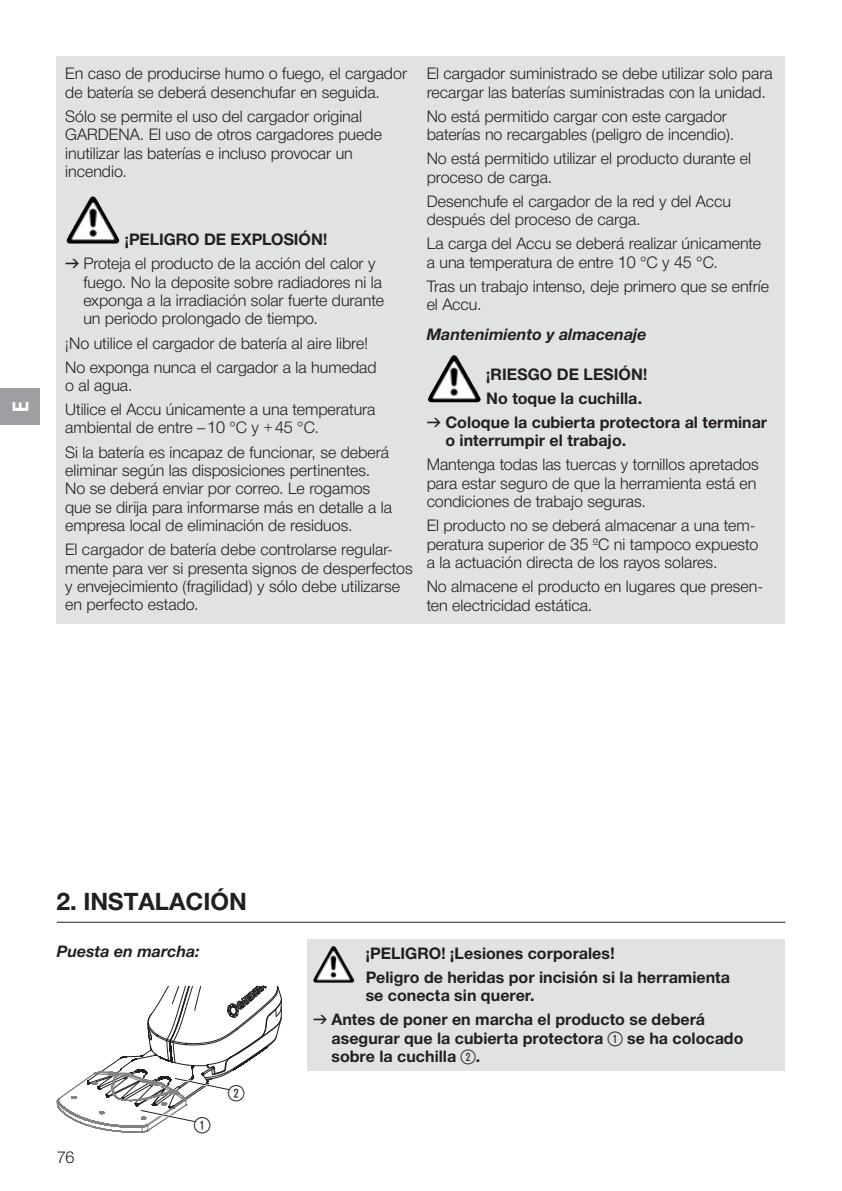
<style>
.page{position:relative;width:842px;height:1191px;background:#fff}
.page>*{position:absolute;margin:0;border:0;box-sizing:border-box;transform-origin:0 0}
.t1{font:700 24px "Gardena Sans";color:#231f20}
.t2{font:22px "Ziffernim Kreisund Quadrat BQ";color:#231f20}
.t3{font:700 22px "Gardena Sans Cond";color:#fff}
.t4{font:16px/18.4px "Gardena Sans";color:#231f20}
.t5{font:700 16px/24px "Gardena Sans";color:#231f20}
.t6{font:italic 700 16px "Gardena Sans";color:#231f20}
.s1{font-weight:700}
.s2{font-family:"Formdruck"}
.s3{font-family:"Formdruck";font-weight:400}
.s4{font-family:"Ziffernim Kreisund Quadrat BQ";font-weight:400;font-size:20px}
</style>
<div class="page">
<div style="left:57px;top:57px;width:728px;height:567px;background:#e1e2e4"></div>
<img style="left:68px;top:196px;width:24px;height:40px">
<img style="left:428px;top:355px;width:25px;height:46px">
<div style="left:308px;top:938px;width:477px;height:132px;background:#e1e2e4"></div>
<hr style="left:57px;top:921px;width:728px;height:1px;background:#231f20">
<svg style="left:57px;top:985px;width:225px;height:148px"></svg>
<img style="left:313px;top:946px;width:37px;height:36px">
<div style="left:0;top:388px;width:40px;height:37px;background:#9d9fa2"></div>
<h2 class="t3" style="left:5px;top:412px;width:12px;rotate:-90deg">E</h2>
<p class="t4" style="left:65px;top:64px;width:343px">En caso de producirse humo o fuego, el cargador de batería se deberá desenchufar en seguida.</p>
<p class="t4" style="left:65px;top:106px;width:318px">Sólo se permite el uso del cargador original GARDENA. El uso de otros cargadores puede inutilizar las baterías e incluso provocar un incendio.</p>
<p class="t4" style="left:65px;top:227px;width:312px;line-height:24px;text-indent:60px"><span class="s1">¡PELIGRO DE EXPLOSIÓN!<br></span><span class="s2">v</span> Proteja el producto de la acción del calor y</p>
<p class="t4" style="left:83px;top:272px;width:302px">fuego. No la deposite sobre radiadores ni la exponga a la irradiación solar fuerte durante un periodo prolongado de tiempo.</p>
<p class="t4" style="left:65px;top:330px;width:313px;line-height:24px">¡No utilice el cargador de batería al aire libre!<br>No exponga nunca el cargador a la humedad</p>
<p class="t4" style="left:65px;top:373px;width:312px;line-height:24px">o al agua.<br>Utilice el Accu únicamente a una temperatura</p>
<p class="t4" style="left:65px;top:415px;width:325px;line-height:24px">ambiental de entre –10 °C y +45 °C.<br>Si la batería es incapaz de funcionar, se deberá</p>
<p class="t4" style="left:65px;top:460px;width:328px">eliminar según las disposiciones pertinentes.<br>No se deberá enviar por correo. Le rogamos que se dirija para informarse más en detalle a la empresa local de eliminación de residuos.</p>
<p class="t4" style="left:65px;top:540px;width:349px">El cargador de batería debe controlarse regular&shy;mente para ver si presenta signos de desperfectos y envejecimiento (fragilidad) y sólo debe utilizarse en perfecto estado.</p>
<p class="t4" style="left:427px;top:64px;width:347px">El cargador suministrado se debe utilizar solo para recargar las baterías suministradas con la unidad.</p>
<p class="t4" style="left:427px;top:106px;width:309px">No está permitido cargar con este cargador baterías no recargables (peligro de incendio).</p>
<p class="t4" style="left:427px;top:149px;width:326px">No está permitido utilizar el producto durante el proceso de carga.</p>
<p class="t4" style="left:427px;top:191px;width:306px">Desenchufe el cargador de la red y del Accu después del proceso de carga.</p>
<p class="t4" style="left:427px;top:234px;width:336px">La carga del Accu se deberá realizar únicamente a una temperatura de entre 10 °C y 45 °C.</p>
<p class="t4" style="left:427px;top:276px;width:344px">Tras un trabajo intenso, deje primero que se enfríe el Accu.</p>
<p class="t6" style="left:427px;top:322px;width:221px">Mantenimiento y almacenaje</p>
<p class="t5" style="left:486px;top:361px;width:163px">¡RIESGO DE LESIÓN!</p>
<p class="t5" style="left:486px;top:385px;width:157px">No toque la cuchilla.</p>
<p class="t5" style="left:427px;top:409px;width:342px"><span class="s3">v</span> Coloque la cubierta protectora al terminar</p>
<p class="t5" style="left:445px;top:428px;width:182px">o interrumpir el trabajo.</p>
<p class="t4" style="left:427px;top:455px;width:334px">Mantenga todas las tuercas y tornillos apretados para estar seguro de que la herramienta está en condiciones de trabajo seguras.</p>
<p class="t4" style="left:427px;top:516px;width:333px">El producto no se deberá almacenar a una tem&shy;peratura superior de 35 ºC ni tampoco expuesto a la actuación directa de los rayos solares.</p>
<p class="t4" style="left:427px;top:576px;width:338px">No almacene el producto en lugares que presen&shy;ten electricidad estática.</p>
<h1 class="t1" style="left:57px;top:884px;width:192px">2. INSTALACIÓN</h1>
<p class="t6" style="left:57px;top:939px;width:145px">Puesta en marcha:</p>
<p class="t4" style="left:57px;top:1147px;width:19px">76</p>
<h2 class="t2" style="left:194px;top:1112px;width:18px">1</h2>
<h2 class="t2" style="left:228px;top:1080px;width:18px">2</h2>
<p class="t5" style="left:366px;top:940px;width:366px">¡PELIGRO! ¡Lesiones corporales!<br>Peligro de heridas por incisión si la herramienta</p>
<p class="t5" style="left:313px;top:982px;width:393px;text-indent:52px">se conecta sin querer.<br><span class="s3">v</span> Antes de poner en marcha el producto se deberá</p>
<p class="t5" style="left:331px;top:1027px;width:414px;line-height:18.4px">asegurar que la cubierta protectora <span class="s4">1</span> se ha colocado sobre la cuchilla <span class="s4">2</span>.</p>
</div>
